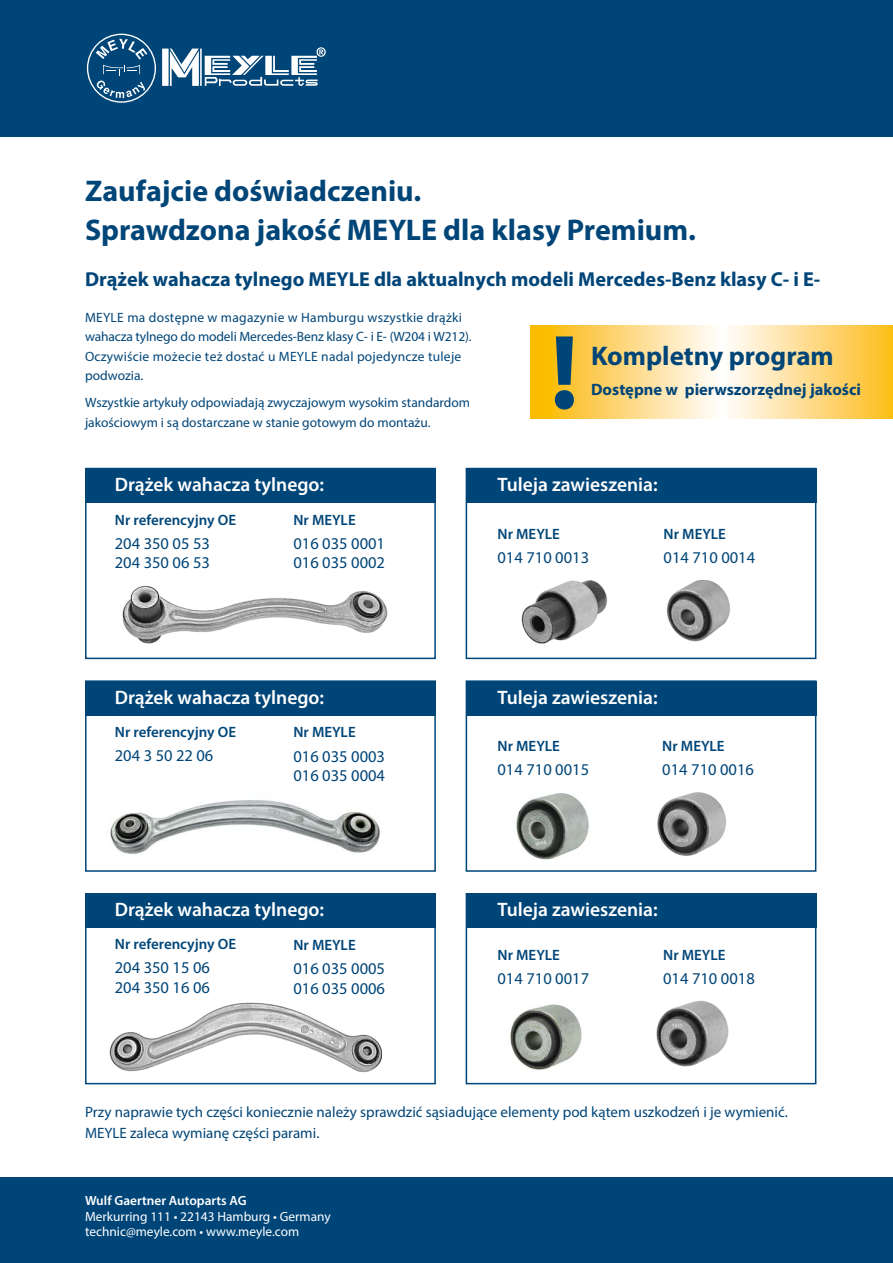
<style>
.page{position:relative;width:893px;height:1263px;background:#fff}
.page>*{position:absolute;margin:0;border:0;box-sizing:border-box;transform-origin:0 0}
.t1{font:700 106.65px "Myriad Pro";color:#004578}
.t2{font:700 30px/39px "Myriad Pro";color:#004578}
.t3{font:700 27px "Myriad Pro";color:#004578}
.t4{font:700 20.25px "Myriad Pro";color:#004578}
.t5{font:600 19.5px "Myriad Pro";color:#fff}
.t6{font:16.5px/19.5px "Myriad Pro";color:#004578}
.t7{font:700 16.5px "Myriad Pro";color:#004578}
.t8{font:15px/21px "Myriad Pro";color:#004578}
.t9{font:600 15px "Myriad Pro";color:#004578}
.t10{font:13.5px/19.5px "Myriad Pro";letter-spacing:.02em;color:#004578}
.t11{font:13.5px/19.5px "Myriad Pro";color:#004578}
.t12{font:13.35px/15.8px "Myriad Pro";color:#fff}
.t13{font:600 13.35px "Myriad Pro";color:#fff}
</style>
<div class="page">
<div style="left:466px;top:893px;width:350px;height:191px;border:2px solid #004578"></div>
<div style="left:466px;top:680px;width:350px;height:192px;border:2px solid #004578"></div>
<div style="left:0;top:0;width:893px;height:136px;background:#004578"></div>
<svg style="left:531px;top:325px;width:362px;height:93px;background:#fdda85"></svg>
<div style="left:0;top:1178px;width:893px;height:85px;background:#004578"></div>
<svg style="left:87px;top:34px;width:69px;height:69px"></svg>
<svg style="left:162px;top:47px;width:164px;height:39px"></svg>
<img style="left:657px;top:792px;width:69px;height:64px">
<img style="left:656px;top:1000px;width:73px;height:67px">
<img style="left:516px;top:794px;width:73px;height:66px">
<img style="left:510px;top:1004px;width:72px;height:66px">
<img style="left:110px;top:800px;width:270px;height:54px">
<img style="left:102px;top:1002px;width:282px;height:83px">
<img style="left:122px;top:585px;width:266px;height:59px">
<div style="left:85px;top:893px;width:351px;height:191px;border:2px solid #004578"></div>
<div style="left:85px;top:894px;width:351px;height:34px;background:#004578"></div>
<div style="left:85px;top:680px;width:351px;height:192px;border:2px solid #004578"></div>
<div style="left:85px;top:681px;width:351px;height:34px;background:#004578"></div>
<div style="left:85px;top:468px;width:351px;height:191px;border:2px solid #004578"></div>
<div style="left:85px;top:468px;width:351px;height:34px;background:#004578"></div>
<div style="left:466px;top:468px;width:350px;height:191px;border:2px solid #004578"></div>
<img style="left:521px;top:580px;width:86px;height:64px">
<img style="left:666px;top:580px;width:64px;height:62px">
<div style="left:466px;top:468px;width:350px;height:34px;background:#004578"></div>
<div style="left:466px;top:681px;width:350px;height:34px;background:#004578"></div>
<div style="left:466px;top:894px;width:350px;height:34px;background:#004578"></div>
<h2 class="t2" style="left:85px;top:170px;width:612px">Zaufajcie doświadczeniu.<br>Sprawdzona jakość MEYLE dla klasy Premium.</h2>
<p class="t4" style="left:85px;top:266px;width:737px">Drążek wahacza tylnego MEYLE dla aktualnych modeli Mercedes-Benz klasy C- i E-</p>
<p class="t10" style="left:85px;top:307px;width:388px">MEYLE ma dostępne w magazynie w Hamburgu wszystkie drążki wahacza tylnego do modeli Mercedes-Benz klasy C- i E- (W204 i W212).<br>Oczywiście możecie też dostać u MEYLE nadal pojedyncze tuleje podwozia.</p>
<p class="t11" style="left:85px;top:393px;width:387px">Wszystkie artykuły odpowiadają zwyczajowym wysokim standardom jakościowym i są dostarczane w stanie gotowym do montażu.</p>
<p class="t5" style="left:115px;top:472px;width:211px">Drążek wahacza tylnego:</p>
<p class="t9" style="left:115px;top:510px;width:123px">Nr referencyjny OE</p>
<p class="t6" style="left:115px;top:533px;width:97px">204 350 05 53<br>204 350 06 53</p>
<p class="t9" style="left:293px;top:510px;width:64px">Nr MEYLE</p>
<p class="t6" style="left:293px;top:533px;width:93px">016 035 0001<br>016 035 0002</p>
<h1 class="t1" style="left:550px;top:303px;width:30px">!</h1>
<h3 class="t3" style="left:591px;top:338px;width:244px">Kompletny program</h3>
<p class="t7" style="left:591px;top:379px;width:271px">Dostępne w pierwszorzędnej jakości</p>
<p class="t5" style="left:497px;top:472px;width:162px">Tuleja zawieszenia:</p>
<p class="t9" style="left:497px;top:524px;width:64px">Nr MEYLE</p>
<p class="t6" style="left:497px;top:547px;width:93px">014 710 0013</p>
<p class="t9" style="left:664px;top:524px;width:64px">Nr MEYLE</p>
<p class="t6" style="left:664px;top:547px;width:93px">014 710 0014</p>
<p class="t5" style="left:115px;top:684px;width:211px">Drążek wahacza tylnego:</p>
<p class="t9" style="left:115px;top:723px;width:123px">Nr referencyjny OE</p>
<p class="t6" style="left:115px;top:746px;width:100px">204 3 50 22 06</p>
<p class="t9" style="left:293px;top:723px;width:64px">Nr MEYLE</p>
<p class="t6" style="left:293px;top:746px;width:93px">016 035 0003<br>016 035 0004</p>
<p class="t5" style="left:497px;top:684px;width:162px">Tuleja zawieszenia:</p>
<p class="t9" style="left:497px;top:737px;width:64px">Nr MEYLE</p>
<p class="t6" style="left:497px;top:760px;width:93px">014 710 0015</p>
<p class="t9" style="left:662px;top:737px;width:64px">Nr MEYLE</p>
<p class="t6" style="left:662px;top:760px;width:93px">014 710 0016</p>
<p class="t5" style="left:115px;top:897px;width:211px">Drążek wahacza tylnego:</p>
<p class="t9" style="left:115px;top:934px;width:123px">Nr referencyjny OE</p>
<p class="t6" style="left:115px;top:957px;width:97px">204 350 15 06<br>204 350 16 06</p>
<p class="t9" style="left:293px;top:935px;width:64px">Nr MEYLE</p>
<p class="t6" style="left:293px;top:958px;width:93px">016 035 0005<br>016 035 0006</p>
<p class="t5" style="left:497px;top:897px;width:162px">Tuleja zawieszenia:</p>
<p class="t9" style="left:497px;top:945px;width:64px">Nr MEYLE</p>
<p class="t6" style="left:497px;top:968px;width:93px">014 710 0017</p>
<p class="t9" style="left:663px;top:945px;width:64px">Nr MEYLE</p>
<p class="t6" style="left:663px;top:968px;width:93px">014 710 0018</p>
<p class="t8" style="left:85px;top:1101px;width:704px">Przy naprawie tych części koniecznie należy sprawdzić sąsiadujące elementy pod kątem uszkodzeń i je wymienić.<br>MEYLE zaleca wymianę części parami.</p>
<p class="t13" style="left:85px;top:1192px;width:163px">Wulf Gaertner Autoparts AG</p>
<p class="t12" style="left:85px;top:1208px;width:247px">Merkurring 111 • 22143 Hamburg • Germany technic@meyle.com • www.meyle.com</p>
</div>
